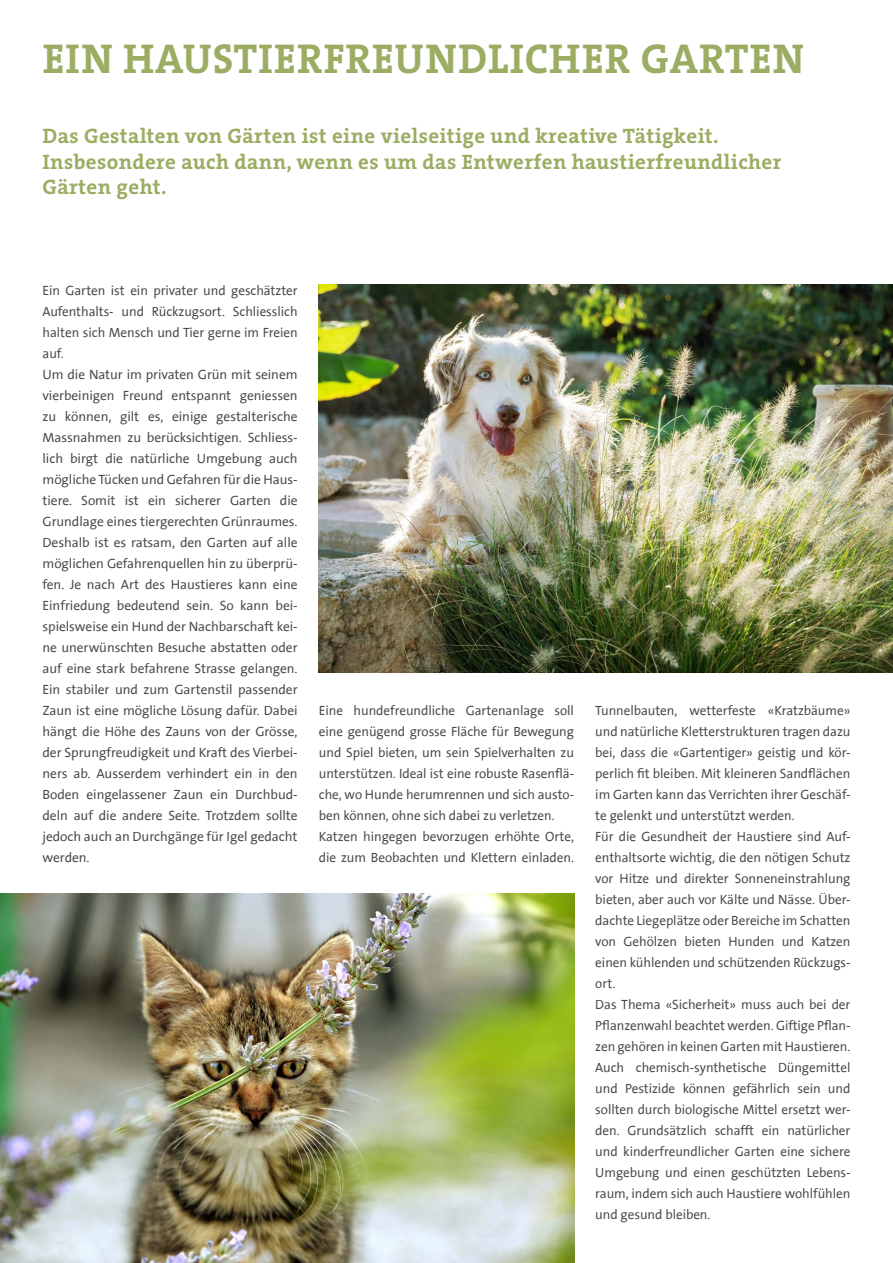
<style>
.page{position:relative;width:893px;height:1263px;background:#fff}
.page>*{position:absolute;margin:0;border:0;box-sizing:border-box;transform-origin:0 0}
.t1{font:42px "The Serif HP7 Bld";letter-spacing:.025em;color:#9bad63}
.t2{font:21px/25.5px "The Serif HP7 Bld";letter-spacing:.02em;color:#9bad63}
.t3{font:13.5px/21px "The Sans Office";letter-spacing:-.005em;color:#474847}
</style>
<div class="page">
<img style="left:319px;top:285px;width:574px;height:388px">
<img style="left:0;top:893px;width:574px;height:370px">
<h1 class="t1" style="left:43px;top:30px;width:763px">EIN HAUSTIERFREUNDLICHER GARTEN</h1>
<h2 class="t2" style="left:43px;top:123px;width:740px">Das Gestalten von Gärten ist eine vielseitige und kreative Tätigkeit.<br>Insbesondere auch dann, wenn es um das Entwerfen haustierfreundlicher<br>Gärten geht.</h2>
<p class="t3" style="left:43px;top:280px;width:257px">Ein Garten ist ein privater und geschätzter Aufenthalts- und Rückzugsort. Schliesslich halten sich Mensch und Tier gerne im Freien auf.<br>Um die Natur im privaten Grün mit seinem vierbeinigen Freund entspannt geniessen zu können, gilt es, einige gestalterische Massnahmen zu berücksichtigen. Schliess&shy;lich birgt die natürliche Umgebung auch mögliche Tücken und Gefahren für die Haus&shy;tiere. Somit ist ein sicherer Garten die Grundlage eines tiergerechten Grünraumes.<br>Deshalb ist es ratsam, den Garten auf alle möglichen Gefahrenquellen hin zu überprü&shy;fen. Je nach Art des Haustieres kann eine Einfriedung bedeutend sein. So kann bei&shy;spielsweise ein Hund der Nachbarschaft kei&shy;ne unerwünschten Besuche abstatten oder auf eine stark befahrene Strasse gelangen.<br>Ein stabiler und zum Gartenstil passender Zaun ist eine mögliche Lösung dafür. Dabei hängt die Höhe des Zauns von der Grösse, der Sprungfreudigkeit und Kraft des Vierbei&shy;ners ab. Ausserdem verhindert ein in den Boden eingelassener Zaun ein Durchbud&shy;deln auf die andere Seite. Trotzdem sollte jedoch auch an Durchgänge für Igel gedacht werden.</p>
<p class="t3" style="left:319px;top:700px;width:257px">Eine hundefreundliche Gartenanlage soll eine genügend grosse Fläche für Bewegung und Spiel bieten, um sein Spielverhalten zu unterstützen. Ideal ist eine robuste Rasenflä&shy;che, wo Hunde herumrennen und sich austo&shy;ben können, ohne sich dabei zu verletzen.<br>Katzen hingegen bevorzugen erhöhte Orte, die zum Beobachten und Klettern einladen.</p>
<p class="t3" style="left:595px;top:700px;width:257px">Tunnelbauten, wetterfeste «Kratzbäume» und natürliche Kletterstrukturen tragen dazu bei, dass die «Gartentiger» geistig und kör&shy;perlich fit bleiben. Mit kleineren Sandflächen im Garten kann das Verrichten ihrer Geschäf&shy;te gelenkt und unterstützt werden.<br>Für die Gesundheit der Haustiere sind Auf&shy;enthaltsorte wichtig, die den nötigen Schutz vor Hitze und direkter Sonneneinstrahlung bieten, aber auch vor Kälte und Nässe. Über&shy;dachte Liegeplätze oder Bereiche im Schatten von Gehölzen bieten Hunden und Katzen einen kühlenden und schützenden Rückzugs&shy;ort.<br>Das Thema «Sicherheit» muss auch bei der Pflanzenwahl beachtet werden. Giftige Pflan&shy;zen gehören in keinen Garten mit Haustieren.<br>Auch chemisch-synthetische Düngemittel und Pestizide können gefährlich sein und sollten durch biologische Mittel ersetzt wer&shy;den. Grundsätzlich schafft ein natürlicher und kinderfreundlicher Garten eine sichere Umgebung und einen geschützten Lebens&shy;raum, indem sich auch Haustiere wohlfühlen und gesund bleiben.</p>
</div>
